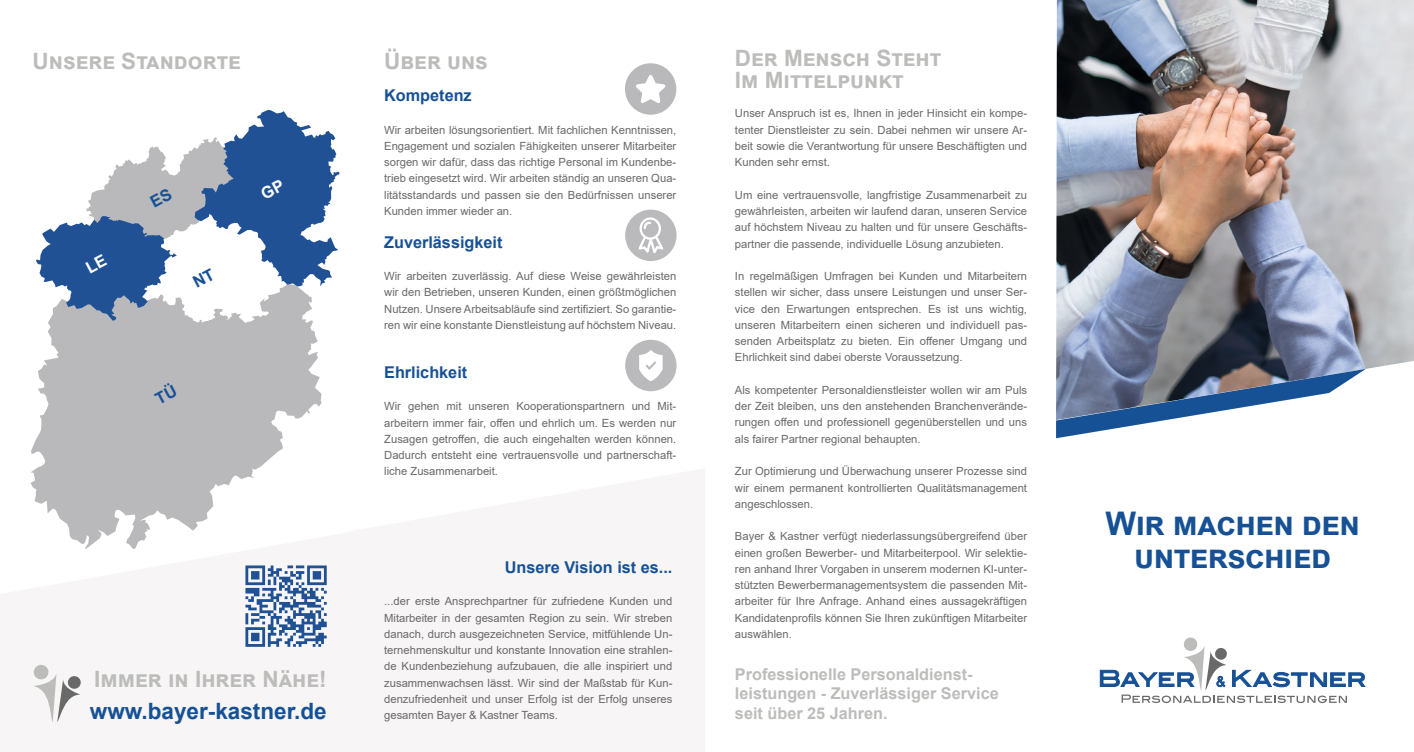
<style>
.page{position:relative;width:1414px;height:752px;background:#fff}
.page>*{position:absolute;margin:0;border:0;box-sizing:border-box;transform-origin:0 0}
.t1{font:700 32.5px/32.5px "Arial";letter-spacing:-.015em;color:#175195;text-align:center}
.t2{font:700 22.5px/22.5px "Arial";color:#bcbcbb}
.t3{font:700 22.5px "Arial";color:#175195}
.t4{font:700 16.25px/19.5px "Arial";color:#bcbcbb}
.t5{font:700 16.25px "Arial";color:#175195}
.t6{font:11.25px/16.2px "Arial";color:#6a6969;text-align:justify}
</style>
<div class="page">
<svg style="left:1099px;top:637px;width:267px;height:65px"></svg>
<img style="left:1056px;top:0;width:358px;height:369px">
<svg style="left:1056px;top:369px;width:310px;height:69px"></svg>
<svg style="left:30px;top:323px;width:292px;height:226px;fill:#b9b9bc"></svg>
<svg style="left:245px;top:565px;width:82px;height:81px"></svg>
<svg style="left:33px;top:664px;width:48px;height:58px"></svg>
<div style="left:625px;top:339px;width:51px;height:52px;background:#bab9bc;border-radius:50%"></div>
<svg style="left:639px;top:350px;width:24px;height:31px"></svg>
<div style="left:625px;top:209px;width:51px;height:52px;background:#bab9bc;border-radius:50%"></div>
<svg style="left:636px;top:217px;width:31px;height:41px"></svg>
<div style="left:625px;top:63px;width:51px;height:52px;background:#b9b9bc;border-radius:50%"></div>
<svg style="left:636px;top:75px;width:30px;height:28px"></svg>
<svg style="left:154px;top:382px;width:23px;height:22px"></svg>
<svg style="left:36px;top:110px;width:304px;height:213px"></svg>
<h2 class="t2" style="left:33px;top:50px;width:210px">Unsere Standorte</h2>
<h2 class="t2" style="left:384px;top:50px;width:105px">Über uns</h2>
<h3 class="t5" style="left:384px;top:84px;width:89px">Kompetenz</h3>
<p class="t6" style="left:384px;top:121px;width:294px">Wir arbeiten lösungsorientiert. Mit fachlichen Kenntnissen, Engagement und sozialen Fähigkeiten unserer Mitarbeiter sorgen wir dafür, dass das richtige Personal im Kundenbe&shy;trieb eingesetzt wird. Wir arbeiten ständig an unseren Qua&shy;litätsstandards und passen sie den Bedürfnissen unserer Kunden immer wieder an.</p>
<h3 class="t5" style="left:384px;top:230px;width:120px">Zuverlässigkeit</h3>
<p class="t6" style="left:384px;top:268px;width:294px">Wir arbeiten zuverlässig. Auf diese Weise gewährleisten wir den Betrieben, unseren Kunden, einen größtmöglichen Nutzen. Unsere Arbeitsabläufe sind zertifiziert. So garantie&shy;ren wir eine konstante Dienstleistung auf höchstem Niveau.</p>
<h3 class="t5" style="left:384px;top:360px;width:85px">Ehrlichkeit</h3>
<p class="t6" style="left:384px;top:398px;width:294px">Wir gehen mit unseren Kooperationspartnern und Mit&shy;arbeitern immer fair, offen und ehrlich um. Es werden nur Zusagen getroffen, die auch eingehalten werden können.<br>Dadurch entsteht eine vertrauensvolle und partnerschaft&shy;liche Zusammenarbeit.</p>
<h2 class="t2" style="left:94px;top:667px;width:234px">Immer in Ihrer Nähe!</h2>
<h2 class="t3" style="left:90px;top:695px;width:238px">www.bayer-kastner.de</h2>
<h3 class="t5" style="left:505px;top:555px;width:169px">Unsere Vision ist es...</h3>
<p class="t6" style="left:384px;top:593px;width:290px">...der erste Ansprechpartner für zufriedene Kunden und Mitarbeiter in der gesamten Region zu sein. Wir streben danach, durch ausgezeichneten Service, mitfühlende Un&shy;ternehmenskultur und konstante Innovation eine strahlen&shy;de Kundenbeziehung aufzubauen, die alle inspiriert und zusammenwachsen lässt. Wir sind der Maßstab für Kun&shy;denzufriedenheit und unser Erfolg ist der Erfolg unseres gesamten Bayer &amp; Kastner Teams.</p>
<h2 class="t2" style="left:735px;top:47px;width:208px">Der Mensch Steht<br>Im Mittelpunkt</h2>
<p class="t6" style="left:735px;top:105px;width:294px">Unser Anspruch ist es, Ihnen in jeder Hinsicht ein kompe&shy;tenter Dienstleister zu sein. Dabei nehmen wir unsere Ar&shy;beit sowie die Verantwortung für unsere Beschäftigten und Kunden sehr ernst.</p>
<p class="t6" style="left:735px;top:186px;width:294px">Um eine vertrauensvolle, langfristige Zusammenarbeit zu gewährleisten, arbeiten wir laufend daran, unseren Service auf höchstem Niveau zu halten und für unsere Geschäfts&shy;partner die passende, individuelle Lösung anzubieten.</p>
<p class="t6" style="left:735px;top:268px;width:294px">In regelmäßigen Umfragen bei Kunden und Mitarbeitern stellen wir sicher, dass unsere Leistungen und unser Ser&shy;vice den Erwartungen entsprechen. Es ist uns wichtig, unseren Mitarbeitern einen sicheren und individuell pas&shy;senden Arbeitsplatz zu bieten. Ein offener Umgang und Ehrlichkeit sind dabei oberste Voraussetzung.</p>
<p class="t6" style="left:735px;top:381px;width:294px">Als kompetenter Personaldienstleister wollen wir am Puls der Zeit bleiben, uns den anstehenden Branchenverände&shy;rungen offen und professionell gegenüberstellen und uns als fairer Partner regional behaupten.</p>
<p class="t6" style="left:735px;top:463px;width:294px">Zur Optimierung und Überwachung unserer Prozesse sind wir einem permanent kontrollierten Qualitätsmanagement angeschlossen.</p>
<p class="t6" style="left:735px;top:528px;width:294px">Bayer &amp; Kastner verfügt niederlassungsübergreifend über einen großen Bewerber- und Mitarbeiterpool. Wir selektie&shy;ren anhand Ihrer Vorgaben in unserem modernen KI-unter&shy;stützten Bewerbermanagementsystem die passenden Mit&shy;arbeiter für Ihre Anfrage. Anhand eines aussagekräftigen Kandidatenprofils können Sie Ihren zukünftigen Mitarbeiter auswählen.</p>
<h3 class="t4" style="left:735px;top:664px;width:265px">Professionelle Personaldienst&shy;leistungen - Zuverlässiger Service seit über 25 Jahren.</h3>
<h1 class="t1" style="left:1105px;top:507px;width:256px">Wir machen den unterschied</h1>
</div>
